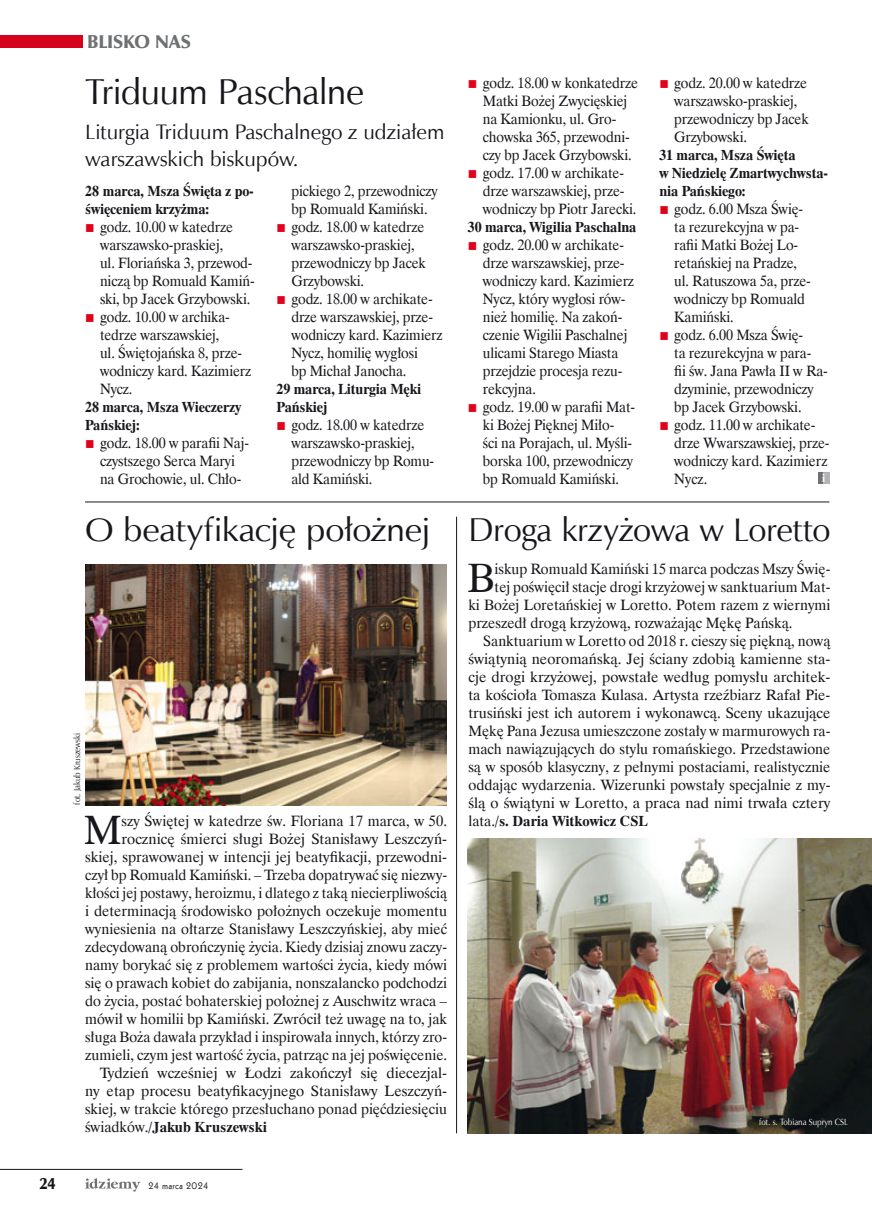
<style>
.page{position:relative;width:872px;height:1212px;background:#fff}
.page>*{position:absolute;margin:0;border:0;box-sizing:border-box;transform-origin:0 0}
.t1{font:40.95px "Dutch 801 EU";color:#1a171c}
.t2{font:36px "Zapf Humnst EU";letter-spacing:-.02em;color:#1a171c}
.t3{font:33.15px "Zapf Humnst EU";letter-spacing:-.01em;color:#1a171c;scale:1.05 1}
.t4{font:33.15px "Zapf Humnst EU";letter-spacing:-.01em;color:#1a171c}
.t5{font:21px/27px "Zapf Humnst EU";color:#1a171c}
.t6{font:18.75px "Zapf Humnst Ult EU";letter-spacing:-.005em;color:#6f7072}
.t7{font:16.5px "Zapf Humnst Ult EU";color:#1a171c;scale:.9 1}
.t8{font:15px/18px "Dutch 801 EU";color:#1a171c;scale:.94 1}
.t9{font:15px "Dutch 801 EU";color:#1a171c}
.t10{font:15px "Dutch 801 EU";color:#1a171c;scale:.96 1}
.t11{font:700 15px/18px "Dutch 801 EU";letter-spacing:-.01em;color:#1a171c;scale:.94 1}
.t12{font:700 15px "Dutch 801 EU";letter-spacing:-.01em;color:#1a171c}
.t13{font:10.5px "Geometric 231 EU";letter-spacing:.005em;color:#1a171c}
.t14{font:9px "Zapf Humnst EU";color:#fff;scale:.9 1}
.t15{font:9px "Zapf Humnst EU";color:#1a171c;scale:.9 1}
.s1{color:#e2001a}
.s2{font-weight:400}
</style>
<div class="page">
<svg style="left:85px;top:1178px;width:56px;height:13px"></svg>
<hr style="left:0;top:1169px;width:242px;height:1px;background:#1a171c">
<div style="left:0;top:35px;width:83px;height:13px;background:#d4021d"></div>
<img style="left:85px;top:564px;width:361px;height:241px">
<img style="left:468px;top:839px;width:404px;height:294px">
<div style="left:817px;top:472px;width:6px;height:12px;background:#6f7072"></div>
<div style="left:823px;top:472px;width:6px;height:12px;background:#b1b3b4"></div>
<svg style="left:822px;top:474px;width:3px;height:7px"></svg>
<hr style="left:85px;top:502px;width:744px;height:1px;background:#1a171c">
<hr style="left:456px;top:517px;width:1px;height:616px;background:#1a171c">
<p class="t6" style="left:87px;top:30px;width:105px">BLISKO NAS</p>
<p class="t2" style="left:85px;top:69px;width:281px">Triduum Paschalne</p>
<p class="t5" style="left:85px;top:118px;width:361px">Liturgia Triduum Paschalnego z udziałem warszawskich biskupów.</p>
<p class="t11" style="left:85px;top:181px;width:181px">28 marca, Msza Święta z po&shy;święceniem krzyżma:</p>
<p class="t8" style="left:100px;top:217px;width:166px;text-indent:-15px"><span class="s1">■</span> godz. 10.00 w katedrze warszawsko-praskiej,<br>ul. Floriańska 3, przewod&shy;niczą bp Romuald Kamiń&shy;ski, bp Jacek Grzybowski.</p>
<p class="t8" style="left:85px;top:307px;width:156px"><span class="s1">■</span> godz. 10.00 w archika-</p>
<p class="t8" style="left:100px;top:325px;width:128px">tedrze warszawskiej,</p>
<p class="t8" style="left:100px;top:343px;width:153px">ul. Świętojańska 8, prze-</p>
<p class="t8" style="left:100px;top:361px;width:162px">wodniczy kard. Kazimierz</p>
<p class="t8" style="left:100px;top:379px;width:36px">Nycz.</p>
<p class="t11" style="left:85px;top:397px;width:168px">28 marca, Msza Wieczerzy</p>
<p class="t11" style="left:85px;top:415px;width:60px">Pańskiej:</p>
<p class="t8" style="left:85px;top:433px;width:176px;text-align:center"><span class="s1">■</span> godz. 18.00 w parafii Naj&shy;czystszego Serca Maryi<br>na Grochowie, ul. Chło-</p>
<p class="t8" style="left:291px;top:181px;width:157px">pickiego 2, przewodniczy bp Romuald Kamiński.</p>
<p class="t8" style="left:291px;top:217px;width:145px;text-indent:-15px"><span class="s1">■</span> godz. 18.00 w katedrze warszawsko-praskiej, przewodniczy bp Jacek<br>Grzybowski.</p>
<p class="t8" style="left:276px;top:289px;width:168px"><span class="s1">■</span> godz. 18.00 w archikate-</p>
<p class="t8" style="left:291px;top:307px;width:152px">drze warszawskiej, prze-</p>
<p class="t8" style="left:291px;top:325px;width:162px">wodniczy kard. Kazimierz</p>
<p class="t8" style="left:291px;top:343px;width:136px">Nycz, homilię wygłosi</p>
<p class="t8" style="left:291px;top:361px;width:124px">bp Michał Janocha.</p>
<p class="t11" style="left:276px;top:379px;width:155px">29 marca, Liturgia Męki</p>
<p class="t11" style="left:276px;top:397px;width:56px">Pańskiej</p>
<p class="t8" style="left:291px;top:415px;width:153px;text-indent:-15px"><span class="s1">■</span> godz. 18.00 w katedrze warszawsko-praskiej, przewodniczy bp Romu&shy;ald Kamiński.</p>
<p class="t3" style="left:85px;top:509px;width:330px">O beatyfikację położnej</p>
<p class="t15" style="left:71px;top:805px;width:81px;rotate:-90deg">fot. Jakub Kruszewski</p>
<p class="t1" style="left:84px;top:804px;width:39px">M</p>
<p class="t9" style="left:121px;top:811px;width:327px">szy Świętej w katedrze św. Floriana 17 marca, w 50.</p>
<p class="t9" style="left:121px;top:829px;width:327px">rocznicę śmierci sługi Bożej Stanisławy Leszczyń-</p>
<p class="t9" style="left:85px;top:847px;width:363px">skiej, sprawowanej w intencji jej beatyfikacji, przewodni-</p>
<p class="t10" style="left:85px;top:865px;width:379px">czył bp Romuald Kamiński. – Trzeba dopatrywać się niezwy-</p>
<p class="t8" style="left:85px;top:883px;width:387px">kłości jej postawy, heroizmu, i dlatego z taką niecierpliwością</p>
<p class="t9" style="left:85px;top:901px;width:363px">i determinacją środowisko położnych oczekuje momentu</p>
<p class="t9" style="left:85px;top:919px;width:363px">wyniesienia na ołtarze Stanisławy Leszczyńskiej, aby mieć</p>
<p class="t9" style="left:85px;top:937px;width:363px">zdecydowaną obrończynię życia. Kiedy dzisiaj znowu zaczy-</p>
<p class="t9" style="left:85px;top:955px;width:363px">namy borykać się z problemem wartości życia, kiedy mówi</p>
<p class="t9" style="left:85px;top:973px;width:363px">się o prawach kobiet do zabijania, nonszalancko podchodzi</p>
<p class="t9" style="left:85px;top:991px;width:363px">do życia, postać bohaterskiej położnej z Auschwitz wraca –</p>
<p class="t9" style="left:85px;top:1009px;width:363px">mówił w homilii bp Kamiński. Zwrócił też uwagę na to, jak</p>
<p class="t10" style="left:85px;top:1027px;width:379px">sługa Boża dawała przykład i inspirowała innych, którzy zro-</p>
<p class="t9" style="left:85px;top:1045px;width:363px">zumieli, czym jest wartość życia, patrząc na jej poświęcenie.</p>
<p class="t9" style="left:100px;top:1063px;width:349px">Tydzień wcześniej w Łodzi zakończył się diecezjal-</p>
<p class="t9" style="left:85px;top:1081px;width:363px">ny etap procesu beatyfikacyjnego Stanisławy Leszczyń-</p>
<p class="t9" style="left:85px;top:1099px;width:363px">skiej, w trakcie którego przesłuchano ponad pięćdziesięciu</p>
<p class="t12" style="left:85px;top:1118px;width:183px"><span class="s2">świadków.</span>/Jakub Kruszewski</p>
<p class="t7" style="left:39px;top:1173px;width:20px">24</p>
<p class="t13" style="left:148px;top:1178px;width:62px">24 marca 2024</p>
<p class="t8" style="left:468px;top:73px;width:182px;text-align:center"><span class="s1">■</span> godz. 18.00 w konkatedrze<br>Matki Bożej Zwycięskiej<br>na Kamionku, ul. Gro&shy;chowska 365, przewodni-<br>czy bp Jacek Grzybowski.</p>
<p class="t8" style="left:468px;top:163px;width:168px"><span class="s1">■</span> godz. 17.00 w archikate-</p>
<p class="t8" style="left:483px;top:181px;width:152px">drze warszawskiej, prze-</p>
<p class="t8" style="left:483px;top:199px;width:165px">wodniczy bp Piotr Jarecki.</p>
<p class="t11" style="left:468px;top:217px;width:181px">30 marca, Wigilia Paschalna</p>
<p class="t8" style="left:483px;top:235px;width:162px;text-indent:-15px"><span class="s1">■</span> godz. 20.00 w archikate&shy;drze warszawskiej, prze&shy;wodniczy kard. Kazimierz<br>Nycz, który wygłosi rów&shy;nież homilię. Na zakoń&shy;czenie Wigilii Paschalnej ulicami Starego Miasta przejdzie procesja rezu&shy;rekcyjna.</p>
<p class="t8" style="left:483px;top:397px;width:163px;text-indent:-15px"><span class="s1">■</span> godz. 19.00 w parafii Mat&shy;ki Bożej Pięknej Miło-<br>ści na Porajach, ul. Myśli&shy;borska 100, przewodniczy bp Romuald Kamiński.</p>
<p class="t8" style="left:659px;top:73px;width:159px"><span class="s1">■</span> godz. 20.00 w katedrze</p>
<p class="t8" style="left:674px;top:91px;width:133px">warszawsko-praskiej,</p>
<p class="t8" style="left:674px;top:109px;width:145px">przewodniczy bp Jacek</p>
<p class="t8" style="left:674px;top:127px;width:79px">Grzybowski.</p>
<p class="t11" style="left:659px;top:145px;width:146px">31 marca, Msza Święta</p>
<p class="t11" style="left:659px;top:163px;width:181px">w Niedzielę Zmartwychwsta-</p>
<p class="t11" style="left:659px;top:181px;width:93px">nia Pańskiego:</p>
<p class="t8" style="left:674px;top:199px;width:147px;text-indent:-15px"><span class="s1">■</span> godz. 6.00 Msza Świę&shy;ta rezurekcyjna w pa&shy;rafii Matki Bożej Lo&shy;retańskiej na Pradze, ul. Ratuszowa 5a, prze&shy;wodniczy bp Romuald<br>Kamiński.</p>
<p class="t8" style="left:674px;top:325px;width:165px;text-indent:-15px"><span class="s1">■</span> godz. 6.00 Msza Świę-<br>ta rezurekcyjna w para-<br>fii św. Jana Pawła II w Ra&shy;dzyminie, przewodniczy bp Jacek Grzybowski.</p>
<p class="t8" style="left:674px;top:415px;width:167px;text-indent:-15px"><span class="s1">■</span> godz. 11.00 w archikate&shy;drze Wwarszawskiej, prze&shy;wodniczy kard. Kazimierz<br>Nycz.</p>
<p class="t4" style="left:468px;top:509px;width:363px">Droga krzyżowa w Loretto</p>
<p class="t1" style="left:467px;top:552px;width:29px">B</p>
<p class="t10" style="left:494px;top:559px;width:351px">iskup Romuald Kamiński 15 marca podczas Mszy Świę-</p>
<p class="t10" style="left:494px;top:577px;width:351px">tej poświęcił stacje drogi krzyżowej w sanktuarium Mat-</p>
<p class="t9" style="left:468px;top:595px;width:363px">ki Bożej Loretańskiej w Loretto. Potem razem z wiernymi</p>
<p class="t9" style="left:468px;top:613px;width:326px">przeszedł drogą krzyżową, rozważając Mękę Pańską.</p>
<p class="t10" style="left:483px;top:631px;width:363px">Sanktuarium w Loretto od 2018 r. cieszy się piękną, nową</p>
<p class="t9" style="left:468px;top:649px;width:363px">świątynią neoromańską. Jej ściany zdobią kamienne sta-</p>
<p class="t9" style="left:468px;top:667px;width:363px">cje drogi krzyżowej, powstałe według pomysłu architek-</p>
<p class="t9" style="left:468px;top:685px;width:363px">ta kościoła Tomasza Kulasa. Artysta rzeźbiarz Rafał Pie-</p>
<p class="t9" style="left:468px;top:703px;width:363px">trusiński jest ich autorem i wykonawcą. Sceny ukazujące</p>
<p class="t10" style="left:468px;top:721px;width:379px">Mękę Pana Jezusa umieszczone zostały w marmurowych ra-</p>
<p class="t9" style="left:468px;top:739px;width:363px">mach nawiązujących do stylu romańskiego. Przedstawione</p>
<p class="t9" style="left:468px;top:757px;width:363px">są w sposób klasyczny, z pełnymi postaciami, realistycznie</p>
<p class="t9" style="left:468px;top:775px;width:363px">oddając wydarzenia. Wizerunki powstały specjalnie z my-</p>
<p class="t9" style="left:468px;top:793px;width:363px">ślą o świątyni w Loretto, a praca nad nimi trwała cztery</p>
<p class="t12" style="left:468px;top:812px;width:181px"><span class="s2">lata.</span>/s. Daria Witkowicz CSL</p>
<p class="t14" style="left:759px;top:1116px;width:100px">fot. s. Tobiana Supryn CSL</p>
</div>
